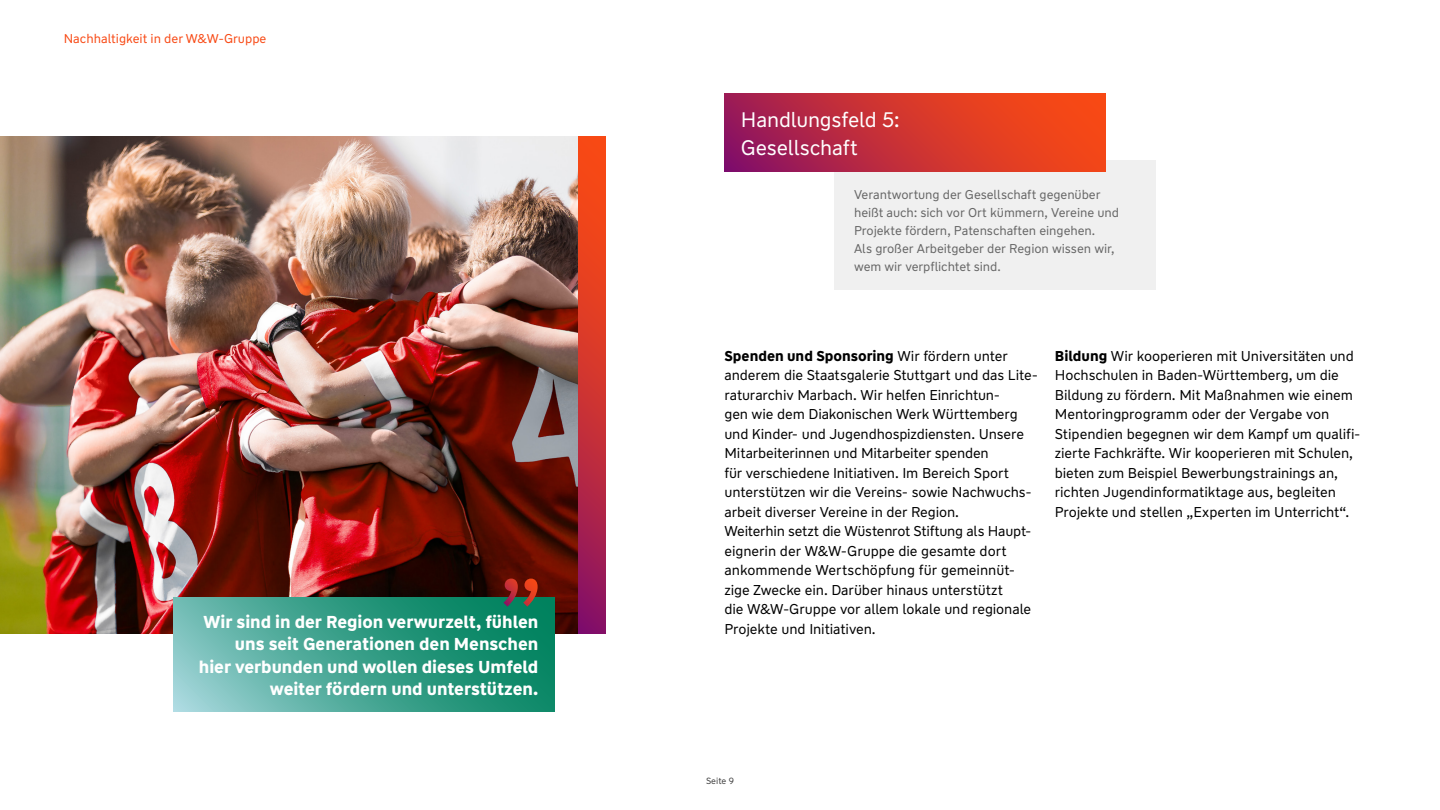
<style>
.page{position:relative;width:1440px;height:810px;background:#fff}
.page>*{position:absolute;margin:0;border:0;box-sizing:border-box;transform-origin:0 0}
.Headline_28Pt_Handlu{font:21px/28.5px "WW Type";letter-spacing:-.01em;color:#fff}
.Zitat_rechtsbuendig{font:700 17.25px/22.5px "WW Type";color:#fff;text-align:right}
.Fliesstext_19PT{font:14.25px/19.5px "WW Type";letter-spacing:-.01em;color:#000}
.Infokasten_Handlungs{font:12.75px/18px "WW Type";letter-spacing:-.005em;color:#666}
.t1{font:12.75px "WW Type";color:#f84914}
.t2{font:9px "WW Type";color:#404040}
.s1{font-weight:700}
</style>
<div class="page">
<img style="left:0;top:136px;width:579px;height:498px">
<div style="left:579px;top:136px;width:26px;height:498px;background:linear-gradient(to bottom,#ff5109,#8d1460)"></div>
<svg style="left:174px;top:598px;width:381px;height:114px;background:#3ea18d"></svg>
<svg style="left:503px;top:579px;width:35px;height:28px"></svg>
<div style="left:835px;top:160px;width:321px;height:130px;background:#f0f0f0"></div>
<svg style="left:724px;top:94px;width:381px;height:78px;background:#cb3233"></svg>
<p class="t1" style="left:64px;top:30px;width:204px">Nachhaltigkeit in der W&amp;W-Gruppe</p>
<p class="Zitat_rechtsbuendig" style="left:199px;top:610px;width:341px">Wir sind in der Region verwurzelt, fühlen uns seit Generationen den Menschen hier verbunden und wollen dieses Umfeld weiter fördern und unterstützen.</p>
<p class="Headline_28Pt_Handlu" style="left:741px;top:105px;width:160px">Handlungsfeld 5:<br>Gesellschaft</p>
<p class="Infokasten_Handlungs" style="left:854px;top:185px;width:266px">Verantwortung der Gesellschaft gegenüber heißt auch: sich vor Ort kümmern, Vereine und Projekte fördern, Patenschaften eingehen.<br>Als großer Arbeitgeber der Region wissen wir, wem wir verpflichtet sind.</p>
<p class="Fliesstext_19PT" style="left:724px;top:346px;width:315px"><span class="s1">Spenden und Sponsoring</span> Wir fördern unter anderem die Staatsgalerie Stuttgart und das Lite&shy;raturarchiv Marbach. Wir helfen Einrichtun-<br>gen wie dem Diakonischen Werk Württemberg und Kinder- und Jugendhospizdiensten. Unsere Mitarbeiterinnen und Mitarbeiter spenden<br>für verschiedene Initiativen. Im Bereich Sport unterstützen wir die Vereins- sowie Nachwuchs&shy;arbeit diverser Vereine in der Region.<br>Weiterhin setzt die Wüstenrot Stiftung als Haupt&shy;eignerin der W&amp;W-Gruppe die gesamte dort ankommende Wertschöpfung für gemeinnüt&shy;zige Zwecke ein. Darüber hinaus unterstützt<br>die W&amp;W-Gruppe vor allem lokale und regionale Projekte und Initiativen.</p>
<p class="Fliesstext_19PT" style="left:1055px;top:346px;width:307px"><span class="s1">Bildung</span> Wir kooperieren mit Universitäten und Hochschulen in Baden-Württemberg, um die Bildung zu fördern. Mit Maßnahmen wie einem Mentoringprogramm oder der Vergabe von Stipendien begegnen wir dem Kampf um qualifi&shy;zierte Fachkräfte. Wir kooperieren mit Schulen, bieten zum Beispiel Bewerbungstrainings an, richten Jugendinformatiktage aus, begleiten Projekte und stellen „Experten im Unterricht“.</p>
<p class="t2" style="left:706px;top:776px;width:29px">Seite 9</p>
</div>
